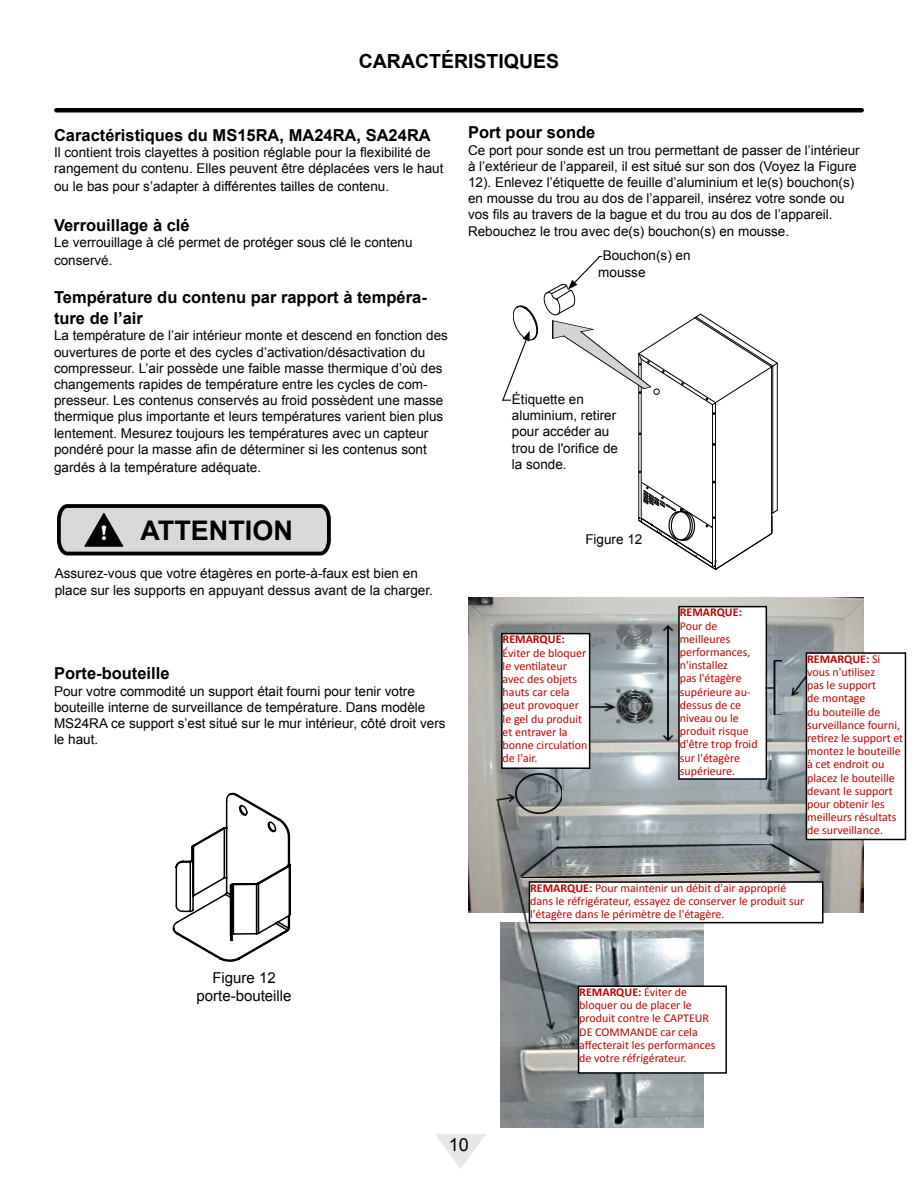
<style>
.page{position:relative;width:918px;height:1188px;background:#fff}
.page>*{position:absolute;margin:0;border:0;box-sizing:border-box;transform-origin:0 0}
.t1{font:700 27px "Arial";color:#000}
.t2{font:700 19.5px "Arial";color:#000}
.t3{font:18px "Arial";color:#000}
.t4{font:700 16.5px/21.6px "Arial";color:#000}
.t5{font:15px/18px "Arial";color:#000;text-align:center}
.t6{font:13.5px/16.2px "Arial";color:#000}
.t7{font:12px/13.2px "Calibri";color:#c00000}
.t8{font:700 12px "Calibri";color:#c00000}
.s1{font-family:"Britannic";font-size:21.6px;color:#fff}
.s2{font-weight:700}
</style>
<div class="page">
<svg style="left:435px;top:1134px;width:51px;height:35px"></svg>
<hr style="left:56px;top:108px;width:806px;height:4px;background:#000">
<hr style="left:772px;top:366px;width:1px;height:147px;background:#000">
<hr style="left:777px;top:363px;width:1px;height:147px;background:#000">
<hr style="left:712px;top:405px;width:1px;height:162px;background:#000">
<hr style="left:641px;top:359px;width:1px;height:163px;background:#000">
<hr style="left:771px;top:367px;width:1px;height:167px;background:#000">
<hr style="left:715px;top:403px;width:1px;height:166px;background:#000">
<hr style="left:638px;top:354px;width:1px;height:166px;background:#000">
<svg style="left:638px;top:432px;width:4px;height:3px"></svg>
<svg style="left:638px;top:481px;width:140px;height:89px"></svg>
<svg style="left:544px;top:256px;width:234px;height:150px"></svg>
<svg style="left:502px;top:305px;width:36px;height:96px"></svg>
<svg style="left:57px;top:504px;width:274px;height:52px"></svg>
<svg style="left:173px;top:793px;width:118px;height:169px"></svg>
<img style="left:468px;top:597px;width:396px;height:316px">
<img style="left:500px;top:923px;width:203px;height:204px">
<img style="left:591px;top:700px;width:35px;height:14px">
<div style="left:502px;top:634px;width:88px;height:134px;background:#fff"></div>
<div style="left:501px;top:633px;width:89px;height:136px;border:2px solid #000"></div>
<img style="left:659px;top:620px;width:18px;height:126px">
<div style="left:679px;top:607px;width:87px;height:172px;background:#fff"></div>
<div style="left:678px;top:606px;width:89px;height:174px;border:2px solid #000"></div>
<img style="left:766px;top:661px;width:16px;height:54px">
<img style="left:784px;top:675px;width:22px;height:28px">
<div style="left:806px;top:653px;width:99px;height:186px;background:#fff"></div>
<div style="left:806px;top:652px;width:100px;height:188px;border:2px solid #000"></div>
<img style="left:515px;top:773px;width:47px;height:40px">
<img style="left:497px;top:789px;width:24px;height:6px">
<img style="left:497px;top:795px;width:63px;height:246px">
<img style="left:521px;top:847px;width:36px;height:31px">
<img style="left:556px;top:844px;width:217px;height:5px">
<img style="left:772px;top:845px;width:47px;height:26px">
<img style="left:522px;top:871px;width:298px;height:7px">
<div style="left:529px;top:882px;width:294px;height:41px;background:#fff"></div>
<div style="left:529px;top:881px;width:295px;height:42px;border:2px solid #000"></div>
<div style="left:579px;top:986px;width:147px;height:87px;background:#fff"></div>
<div style="left:578px;top:986px;width:149px;height:88px;border:2px solid #000"></div>
<h2 class="t2" style="left:359px;top:48px;width:202px">CARACTÉRISTIQUES</h2>
<p class="t4" style="left:54px;top:124px;width:378px">Caractéristiques du MS15RA, MA24RA, SA24RA</p>
<p class="t6" style="left:54px;top:144px;width:391px">Il contient trois clayettes à position réglable pour la flexibilité de rangement du contenu. Elles peuvent être déplacées vers le haut</p>
<p class="t6" style="left:54px;top:178px;width:337px">ou le bas pour s’adapter à différentes tailles de contenu.</p>
<p class="t4" style="left:54px;top:214px;width:137px">Verrouillage à clé</p>
<p class="t6" style="left:54px;top:233px;width:360px;line-height:18px">Le verrouillage à clé permet de protéger sous clé le contenu conservé.</p>
<p class="t4" style="left:54px;top:286px;width:374px">Température du contenu par rapport à tempéra&shy;ture de l’air</p>
<p class="t6" style="left:54px;top:328px;width:395px">La température de l’air intérieur monte et descend en fonction des ouvertures de porte et des cycles d’activation/désactivation du compresseur. L’air possède une faible masse thermique d’où des changements rapides de température entre les cycles de com&shy;presseur. Les contenus conservés au froid possèdent une masse thermique plus importante et leurs températures varient bien plus lentement. Mesurez toujours les températures avec un capteur pondéré pour la masse afin de déterminer si les contenus sont</p>
<p class="t6" style="left:54px;top:459px;width:209px">gardés à la température adéquate.</p>
<h1 class="t1" style="left:100px;top:513px;width:194px"><span class="s1">!</span> ATTENTION</h1>
<p class="t6" style="left:55px;top:566px;width:380px">Assurez-vous que votre étagères en porte-à-faux est bien en place sur les supports en appuyant dessus avant de la charger.</p>
<p class="t4" style="left:54px;top:663px;width:117px">Porte-bouteille</p>
<p class="t6" style="left:54px;top:683px;width:393px">Pour votre commodité un support était fourni pour tenir votre bouteille interne de surveillance de température. Dans modèle MS24RA ce support s’est situé sur le mur intérieur, côté droit vers le haut.</p>
<p class="t5" style="left:197px;top:969px;width:97px">Figure 12 porte-bouteille</p>
<p class="t4" style="left:468px;top:122px;width:129px">Port pour sonde</p>
<p class="t6" style="left:468px;top:142px;width:393px">Ce port pour sonde est un trou permettant de passer de l’intérieur à l’extérieur de l’appareil, il est situé sur son dos (Voyez la Figure 12). Enlevez l’étiquette de feuille d’aluminium et le(s) bouchon(s) en mousse du trou au dos de l’appareil, insérez votre sonde ou vos fils au travers de la bague et du trou au dos de l’appareil.<br>Rebouchez le trou avec de(s) bouchon(s) en mousse.</p>
<p class="t6" style="left:598px;top:248px;width:94px">-Bouchon(s) en mousse</p>
<p class="t6" style="left:512px;top:391px;width:108px">Étiquette en aluminium, retirer pour accéder au trou de l'orifice de la sonde.</p>
<p class="t6" style="left:585px;top:532px;width:59px">Figure 12</p>
<p class="t8" style="left:503px;top:632px;width:64px">REMARQUE:</p>
<p class="t7" style="left:503px;top:646px;width:86px">Éviter de bloquer le ventilateur avec des objets hauts car cela peut provoquer le gel du produit et entraver la bonne circulation de l'air.</p>
<p class="t8" style="left:680px;top:605px;width:64px">REMARQUE:</p>
<p class="t7" style="left:680px;top:619px;width:79px">Pour de meilleures performances, n'installez<br>pas l'étagère supérieure au&shy;dessus de ce niveau ou le produit risque d'être trop froid sur l'étagère supérieure.</p>
<p class="t7" style="left:807px;top:652px;width:98px"><span class="s2">REMARQUE:</span> Si vous n'utilisez<br>pas le support<br>de montage<br>du bouteille de surveillance fourni, retirez le support et montez le bouteille à cet endroit ou placez le bouteille devant le support pour obtenir les meilleurs résultats de surveillance.</p>
<p class="t7" style="left:530px;top:881px;width:276px"><span class="s2">REMARQUE:</span> Pour maintenir un débit d'air approprié dans le réfrigérateur, essayez de conserver le produit sur l'étagère dans le périmètre de l'étagère.</p>
<p class="t7" style="left:579px;top:985px;width:138px"><span class="s2">REMARQUE:</span> Éviter de bloquer ou de placer le produit contre le CAPTEUR<br>DE COMMANDE car cela affecterait les performances de votre réfrigérateur.</p>
<h3 class="t3" style="left:449px;top:1133px;width:22px">10</h3>
</div>
